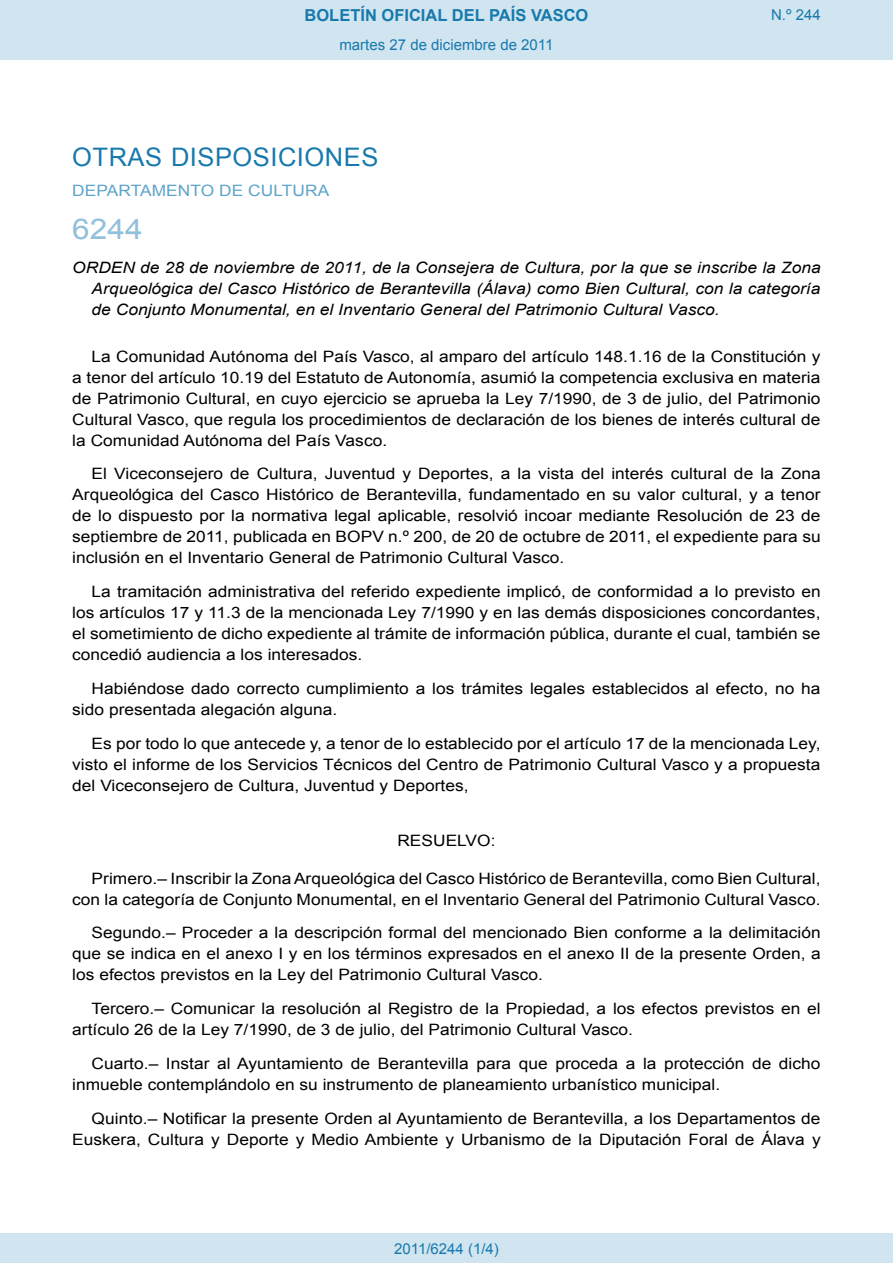
<style>
.page{position:relative;width:893px;height:1263px;background:#fff}
.page>*{position:absolute;margin:0;border:0;box-sizing:border-box;transform-origin:0 0}
.BOPVOrden{font:28.5px "Arial";color:#90c0db;scale:1.11 1}
.BOPVSeccion{font:25.5px "Arial";letter-spacing:.02em;color:#1879ad}
.t1{font:700 16.5px "Arial";color:#1879ad}
.BOPVDetalle{font:15.6px/21px "Arial";color:#000;text-align:justify;scale:1.11 1}
.BOPVTitulo{font:italic 15.6px/21px "Arial";color:#000;text-align:justify;scale:1.11 1}
.BOPVOrganismo{font:15.6px "Arial";letter-spacing:.005em;color:#5ea4ca;scale:1.11 1}
.BOPVClave{font:15.6px "Arial";color:#000;scale:1.11 1}
.Paginacion_Centro{font:15px "Arial";color:#1879ad}
</style>
<div class="page">
<div style="left:0;top:0;width:893px;height:60px;background:#d0e5f0"></div>
<div style="left:0;top:1233px;width:893px;height:30px;background:#d0e5f0"></div>
<p class="t1" style="left:305px;top:4px;width:285px">BOLETÍN OFICIAL DEL PAÍS VASCO</p>
<p class="Paginacion_Centro" style="left:339px;top:35px;width:216px">martes 27 de diciembre de 2011</p>
<p class="Paginacion_Centro" style="left:771px;top:5px;width:51px">N.º 244</p>
<p class="BOPVSeccion" style="left:72px;top:141px;width:308px">OTRAS DISPOSICIONES</p>
<p class="BOPVOrganismo" style="left:72px;top:181px;width:233px">DEPARTAMENTO DE CULTURA</p>
<p class="BOPVOrden" style="left:72px;top:211px;width:65px">6244</p>
<p class="BOPVTitulo" style="left:92px;top:257px;width:658px;text-indent:-19px">ORDEN de 28 de noviembre de 2011, de la Consejera de Cultura, por la que se inscribe la Zona Arqueológica del Casco Histórico de Berantevilla (Álava) como Bien Cultural, con la categoría de Conjunto Monumental, en el Inventario General del Patrimonio Cultural Vasco.</p>
<p class="BOPVDetalle" style="left:72px;top:346px;width:676px;text-indent:19px">La Comunidad Autónoma del País Vasco, al amparo del artículo 148.1.16 de la Constitución y a tenor del artículo 10.19 del Estatuto de Autonomía, asumió la competencia exclusiva en materia de Patrimonio Cultural, en cuyo ejercicio se aprueba la Ley 7/1990, de 3 de julio, del Patrimonio Cultural Vasco, que regula los procedimientos de declaración de los bienes de interés cultural de la Comunidad Autónoma del País Vasco.</p>
<p class="BOPVDetalle" style="left:72px;top:463px;width:676px;text-indent:19px">El Viceconsejero de Cultura, Juventud y Deportes, a la vista del interés cultural de la Zona Arqueológica del Casco Histórico de Berantevilla, fundamentado en su valor cultural, y a tenor de lo dispuesto por la normativa legal aplicable, resolvió incoar mediante Resolución de 23 de septiembre de 2011, publicada en BOPV n.º 200, de 20 de octubre de 2011, el expediente para su inclusión en el Inventario General de Patrimonio Cultural Vasco.</p>
<p class="BOPVDetalle" style="left:72px;top:581px;width:676px;text-indent:19px">La tramitación administrativa del referido expediente implicó, de conformidad a lo previsto en los artículos 17 y 11.3 de la mencionada Ley 7/1990 y en las demás disposiciones concordantes, el sometimiento de dicho expediente al trámite de información pública, durante el cual, también se concedió audiencia a los interesados.</p>
<p class="BOPVDetalle" style="left:72px;top:678px;width:676px;text-indent:19px">Habiéndose dado correcto cumplimiento a los trámites legales establecidos al efecto, no ha sido presentada alegación alguna.</p>
<p class="BOPVDetalle" style="left:72px;top:733px;width:676px;text-indent:19px">Es por todo lo que antecede y, a tenor de lo establecido por el artículo 17 de la mencionada Ley, visto el informe de los Servicios Técnicos del Centro de Patrimonio Cultural Vasco y a propuesta del Viceconsejero de Cultura, Juventud y Deportes,</p>
<p class="BOPVClave" style="left:397px;top:830px;width:90px">RESUELVO:</p>
<p class="BOPVDetalle" style="left:72px;top:868px;width:676px;text-align:right">Primero.– Inscribir la Zona Arqueológica del Casco Histórico de Berantevilla, como Bien Cultural, con la categoría de Conjunto Monumental, en el Inventario General del Patrimonio Cultural Vasco.</p>
<p class="BOPVDetalle" style="left:72px;top:922px;width:676px;text-indent:19px">Segundo.– Proceder a la descripción formal del mencionado Bien conforme a la delimitación que se indica en el anexo I y en los términos expresados en el anexo II de la presente Orden, a los efectos previstos en la Ley del Patrimonio Cultural Vasco.</p>
<p class="BOPVDetalle" style="left:72px;top:998px;width:676px;text-indent:19px">Tercero.– Comunicar la resolución al Registro de la Propiedad, a los efectos previstos en el artículo 26 de la Ley 7/1990, de 3 de julio, del Patrimonio Cultural Vasco.</p>
<p class="BOPVDetalle" style="left:72px;top:1053px;width:676px;text-indent:19px">Cuarto.– Instar al Ayuntamiento de Berantevilla para que proceda a la protección de dicho inmueble contemplándolo en su instrumento de planeamiento urbanístico municipal.</p>
<p class="BOPVDetalle" style="left:72px;top:1108px;width:676px;text-align:right">Quinto.– Notificar la presente Orden al Ayuntamiento de Berantevilla, a los Departamentos de<br>Euskera, Cultura y Deporte y Medio Ambiente y Urbanismo de la Diputación Foral de Álava y</p>
<p class="Paginacion_Centro" style="left:394px;top:1238px;width:106px">2011/6244 (1/4)</p>
</div>
